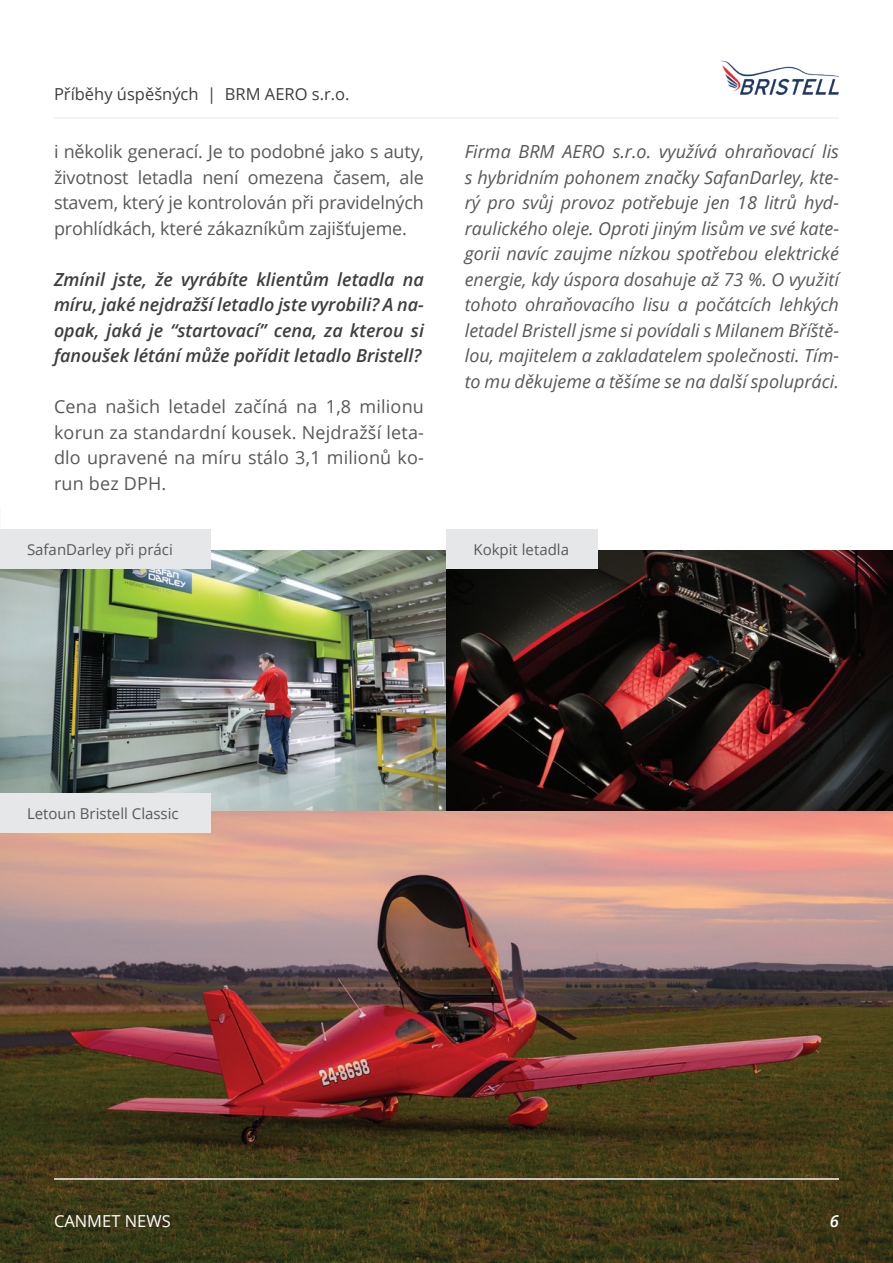
<style>
.page{position:relative;width:893px;height:1263px;background:#fff}
.page>*{position:absolute;margin:0;border:0;box-sizing:border-box;transform-origin:0 0}
.t1{font:italic 18px/25.5px "Open Sans";color:#57585a;text-align:justify}
.t2{font:18px/25.5px "Open Sans";color:#57585a;text-align:justify}
.t3{font:italic 600 18px/25.5px "Open Sans";color:#3e3e3f;text-align:justify}
.t4{font:16.5px "Open Sans";color:#3e3e3f}
.t5{font:16.5px "Open Sans";color:#fff}
.t6{font:italic 600 16.5px "Open Sans";color:#fff}
.t7{font:15px "Open Sans";color:#57585a}
</style>
<div class="page">
<img style="left:720px;top:61px;width:119px;height:34px">
<img style="left:0;top:551px;width:893px;height:260px">
<img style="left:0;top:811px;width:893px;height:452px">
<div style="left:0;top:529px;width:210px;height:40px;background:#e6e7e9"></div>
<div style="left:446px;top:529px;width:152px;height:40px;background:#e6e7e9"></div>
<hr style="left:54px;top:1178px;width:785px;height:2px;background:#f2f3f4">
<div style="left:0;top:793px;width:210px;height:40px;background:#e6e7e9"></div>
<hr style="left:54px;top:117px;width:785px;height:2px;background:#f2f3f4">
<p class="t4" style="left:54px;top:82px;width:297px">Příběhy úspěšných | BRM AERO s.r.o.</p>
<p class="t2" style="left:54px;top:139px;width:371px">i několik generací. Je to podobné jako s auty, životnost letadla není omezena časem, ale stavem, který je kontrolován při pravidelných prohlídkách, které zákazníkům zajišťujeme.</p>
<p class="t3" style="left:54px;top:266px;width:371px">Zmínil jste, že vyrábíte klientům letadla na míru, jaké nejdražší letadlo jste vyrobili? A na&shy;opak, jaká je “startovací” cena, za kterou si fanoušek létání může pořídit letadlo Bristell?</p>
<p class="t2" style="left:54px;top:394px;width:371px">Cena našich letadel začíná na 1,8 milionu korun za standardní kousek. Nejdražší leta&shy;dlo upravené na míru stálo 3,1 milionů ko&shy;run bez DPH.</p>
<p class="t1" style="left:465px;top:139px;width:376px">Firma BRM AERO s.r.o. využívá ohraňovací lis s hybridním pohonem značky SafanDarley, kte&shy;rý pro svůj provoz potřebuje jen 18 litrů hyd&shy;raulického oleje. Oproti jiným lisům ve své kate&shy;gorii navíc zaujme nízkou spotřebou elektrické energie, kdy úspora dosahuje až 73 %. O využití tohoto ohraňovacího lisu a počátcích lehkých letadel Bristell jsme si povídali s Milanem Bříště&shy;lou, majitelem a zakladatelem společnosti. Tím&shy;to mu děkujeme a těšíme se na další spolupráci.</p>
<p class="t7" style="left:27px;top:539px;width:147px">SafanDarley při práci</p>
<p class="t7" style="left:473px;top:539px;width:97px">Kokpit letadla</p>
<p class="t7" style="left:27px;top:803px;width:153px">Letoun Bristell Classic</p>
<p class="t5" style="left:54px;top:1209px;width:118px">CANMET NEWS</p>
<p class="t6" style="left:830px;top:1209px;width:11px">6</p>
</div>
